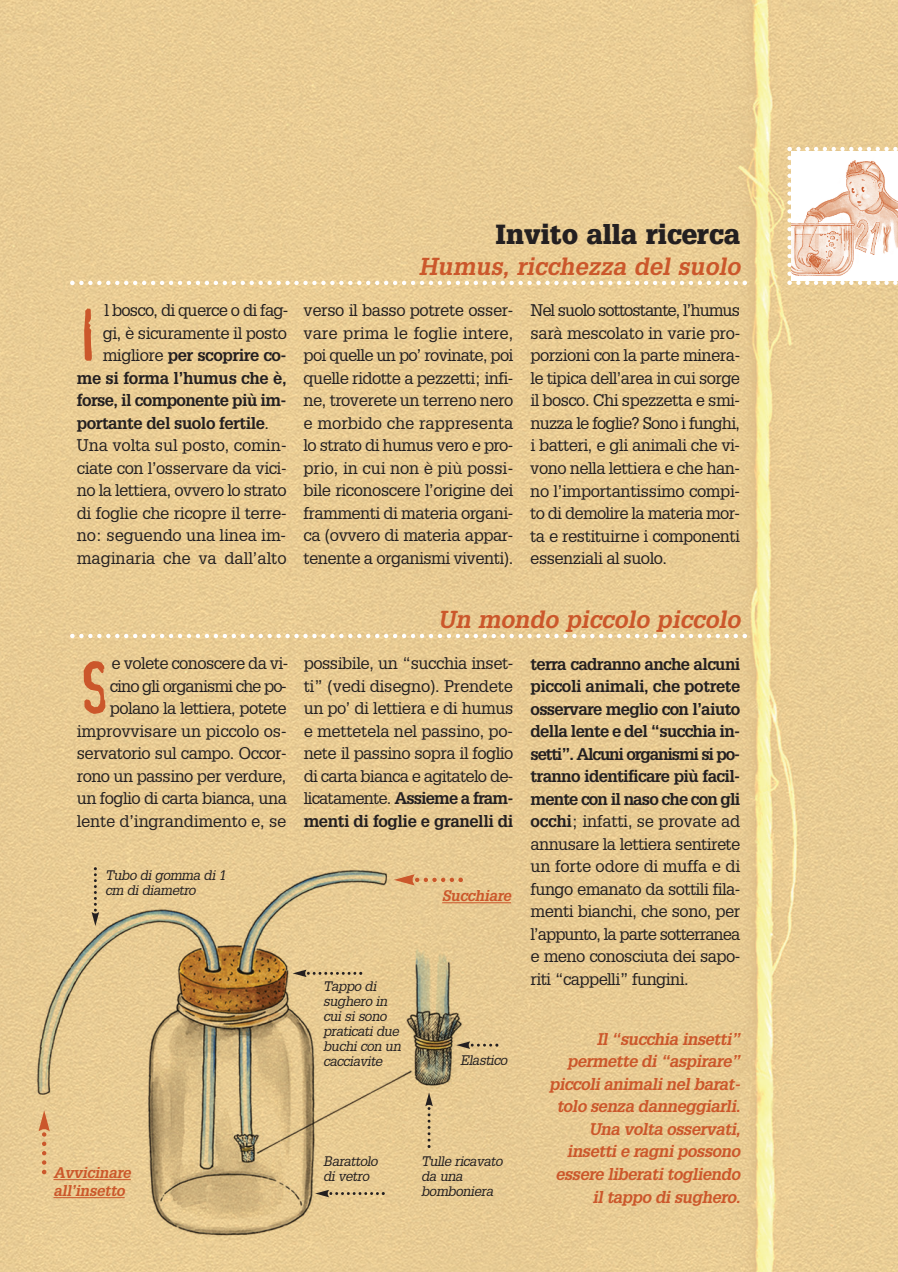
<style>
.page{position:relative;width:898px;height:1272px;background:#fff}
.page>*{position:absolute;margin:0;border:0;box-sizing:border-box;transform-origin:0 0}
.t1{font:70.5px "Confidential";color:#cb572b}
.t2{font:900 27px "Glypha 75";color:#231f20}
.t3{font:italic 700 24px "Glypha";color:#cb572b}
.t4{font:16.5px/22.5px "Glypha 55 Roman";letter-spacing:-.03em;color:#231f20;text-align:justify}
.t5{font:700 16.5px/22.5px "Glypha 65";letter-spacing:-.035em;color:#231f20;text-align:justify}
.t6{font:italic 700 16.5px/22.5px "Glypha";letter-spacing:-.03em;color:#cb572b;text-align:right}
.t7{font:italic 700 15px/18px "Glypha";letter-spacing:-.015em;color:#cb572b}
.t8{font:italic 13.5px/15px "Glypha 55";letter-spacing:-.035em;color:#231f20}
.s1{font-family:"Glypha 55 Roman";font-weight:400}
.s2{font-family:"Glypha 65";font-weight:700}
</style>
<div class="page">
<img style="left:0;top:0;width:897px;height:1271px">
<svg style="left:70px;top:281px;width:676px;height:4px"></svg>
<svg style="left:70px;top:633px;width:676px;height:5px"></svg>
<svg style="left:39px;top:1110px;width:11px;height:64px"></svg>
<hr style="left:53px;top:1179px;width:78px;height:1px;background:#cb572b">
<hr style="left:53px;top:1197px;width:72px;height:1px;background:#cb572b">
<svg style="left:393px;top:874px;width:70px;height:11px"></svg>
<hr style="left:442px;top:902px;width:69px;height:1px;background:#cb572b">
<svg style="left:292px;top:969px;width:70px;height:8px"></svg>
<svg style="left:92px;top:867px;width:7px;height:58px"></svg>
<svg style="left:315px;top:1189px;width:69px;height:8px"></svg>
<svg style="left:425px;top:1092px;width:7px;height:55px"></svg>
<svg style="left:456px;top:1041px;width:42px;height:7px"></svg>
<svg style="left:787px;top:147px;width:110px;height:138px"></svg>
<h2 class="t2" style="left:495px;top:218px;width:246px">Invito alla ricerca</h2>
<h1 class="t1" style="left:77px;top:305px;width:24px">I</h1>
<p class="t4" style="left:103px;top:299px;width:187px">l bosco, di querce o di fag&shy;gi, è sicuramente il posto</p>
<p class="t5" style="left:77px;top:344px;width:211px;text-indent:26px"><span class="s1">migliore</span> per scoprire co&shy;me si forma l’humus che è, forse, il componente più im&shy;portante del suolo fertile<span class="s1">.</span></p>
<p class="t4" style="left:77px;top:434px;width:211px">Una volta sul posto, comin&shy;ciate con l’osservare da vici&shy;no la lettiera, ovvero lo strato di foglie che ricopre il terre&shy;no: seguendo una linea im&shy;maginaria che va dall’alto</p>
<h3 class="t3" style="left:418px;top:251px;width:323px">Humus, ricchezza del suolo</h3>
<p class="t4" style="left:303px;top:299px;width:211px">verso il basso potrete osser&shy;vare prima le foglie intere, poi quelle un po’ rovinate, poi quelle ridotte a pezzetti; infi&shy;ne, troverete un terreno nero e morbido che rappresenta lo strato di humus vero e pro&shy;prio, in cui non è più possi&shy;bile riconoscere l’origine dei frammenti di materia organi&shy;ca (ovvero di materia appar&shy;tenente a organismi viventi).</p>
<p class="t4" style="left:530px;top:299px;width:211px">Nel suolo sottostante, l’humus sarà mescolato in varie pro&shy;porzioni con la parte minera&shy;le tipica dell’area in cui sorge il bosco. Chi spezzetta e smi&shy;nuzza le foglie? Sono i funghi, i batteri, e gli animali che vi&shy;vono nella lettiera e che han&shy;no l’importantissimo compi&shy;to di demolire la materia mor&shy;ta e restituirne i componenti essenziali al suolo.</p>
<h3 class="t3" style="left:438px;top:604px;width:303px">Un mondo piccolo piccolo</h3>
<p class="t4" style="left:77px;top:652px;width:213px;text-align:right">e volete conoscere da vi-<br>cino gli organismi che po&shy;polano la lettiera, potete improvvisare un piccolo os&shy;servatorio sul campo. Occor&shy;rono un passino per verdure, un foglio di carta bianca, una lente d’ingrandimento e, se</p>
<p class="t4" style="left:303px;top:652px;width:211px">possibile, un “succhia inset&shy;ti” (vedi disegno). Prendete un po’ di lettiera e di humus e mettetela nel passino, po&shy;nete il passino sopra il foglio di carta bianca e agitatelo de-</p>
<h1 class="t1" style="left:77px;top:658px;width:37px">S</h1>
<p class="t5" style="left:303px;top:787px;width:211px"><span class="s1">licatamente.</span> Assieme a fram&shy;menti di foglie e granelli di</p>
<p class="t8" style="left:105px;top:867px;width:122px">Tubo di gomma di 1 cm di diametro</p>
<p class="t7" style="left:53px;top:1163px;width:79px">Avvicinare all’insetto</p>
<p class="t8" style="left:323px;top:978px;width:79px">Tappo di sughero in cui si sono praticati due buchi con un cacciavite</p>
<p class="t7" style="left:442px;top:886px;width:71px">Succhiare</p>
<p class="t8" style="left:460px;top:1052px;width:49px">Elastico</p>
<p class="t8" style="left:323px;top:1153px;width:56px">Barattolo di vetro</p>
<p class="t8" style="left:421px;top:1153px;width:83px">Tulle ricavato da una bomboniera</p>
<p class="t5" style="left:530px;top:652px;width:211px">terra cadranno anche alcuni piccoli animali, che potrete osservare meglio con l’aiuto della lente e del “succhia in&shy;setti”. Alcuni organismi si po&shy;tranno identificare più facil&shy;mente con il naso che con gli</p>
<p class="t4" style="left:530px;top:809px;width:211px"><span class="s2">occhi</span>; infatti, se provate ad annusare la lettiera sentirete un forte odore di muffa e di fungo emanato da sottili fila&shy;menti bianchi, che sono, per l’appunto, la parte sotterranea e meno conosciuta dei sapo&shy;riti “cappelli” fungini.</p>
<p class="t6" style="left:549px;top:1027px;width:193px">Il “succhia insetti” permette di “aspirare” piccoli animali nel barat&shy;tolo senza danneggiarli.<br>Una volta osservati, insetti e ragni possono essere liberati togliendo il tappo di sughero.</p>
</div>
